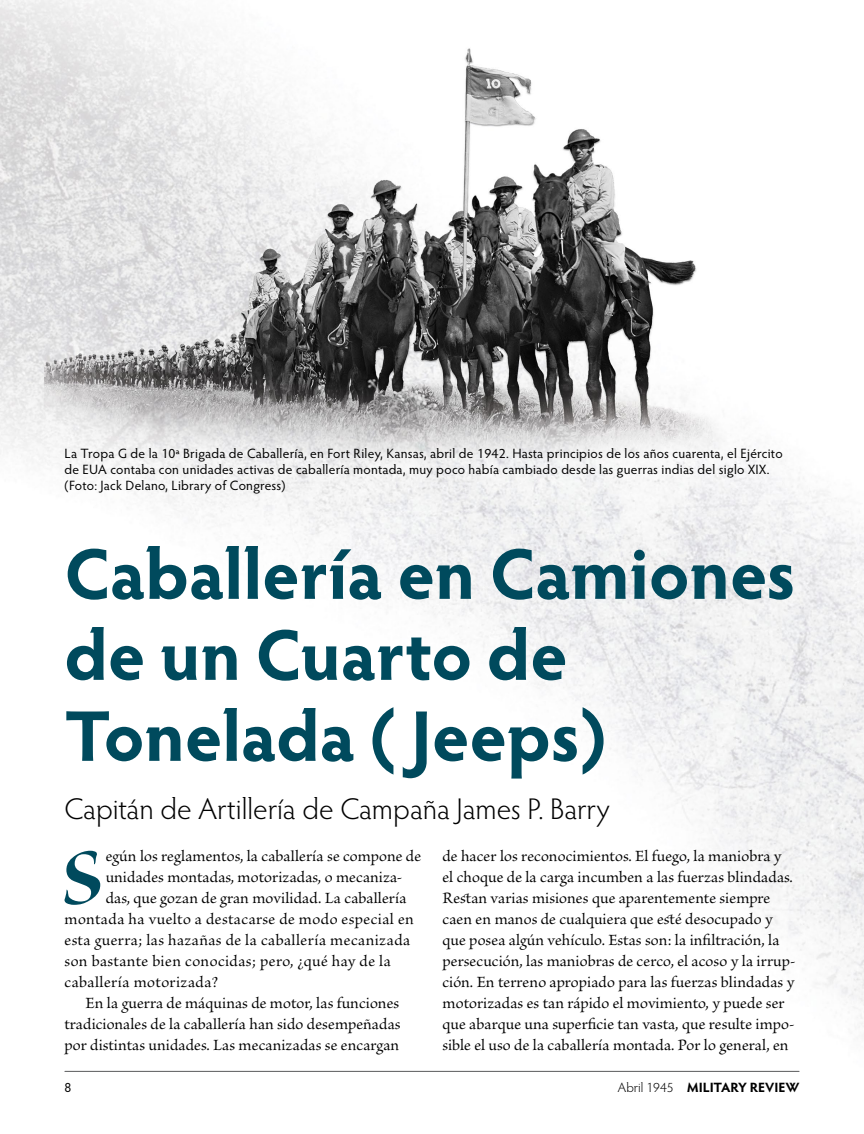
<style>
.page{position:relative;width:864px;height:1134px;background:#fff}
.page>*{position:absolute;margin:0;border:0;box-sizing:border-box;transform-origin:0 0}
.t1{font:87.3px "Brioso Pro Bold Disp";color:#004a5d}
.t2{font:700 72px/81px "Hypatia Sans Pro";color:#004a5d}
.t3{font:300 30px "Hypatia Sans Pro";color:#000}
.t4{font:16.5px/21px "Brioso Pro";letter-spacing:.01em;color:#000}
.t5{font:16.5px "Brioso Pro";letter-spacing:.03em;color:#000}
.t6{font:13.5px/16.5px "Hypatia Sans Pro";letter-spacing:.02em;color:#000}
.t7{font:700 13.5px "Hypatia Sans Pro";letter-spacing:-.005em;color:#000}
.s1{font-weight:300}
</style>
<div class="page">
<img style="left:0;top:0;width:864px;height:1072px">
<hr style="left:65px;top:1071px;width:734px;height:1px;background:#58595b">
<p class="t6" style="left:64px;top:444px;width:720px">La Tropa G de la 10a Brigada de Caballería, en Fort Riley, Kansas, abril de 1942. Hasta principios de los años cuarenta, el Ejército de EUA contaba con unidades activas de caballería montada, muy poco había cambiado desde las guerras indias del siglo XIX. (Foto: Jack Delano, Library of Congress)</p>
<h2 class="t2" style="left:64px;top:530px;width:733px">Caballería en Camiones de un Cuarto de<br>Tonelada ( Jeeps)</h2>
<h3 class="t3" style="left:64px;top:789px;width:547px">Capitán de Artillería de Campaña James P. Barry</h3>
<h1 class="t1" style="left:61px;top:832px;width:44px">S</h1>
<p class="t4" style="left:106px;top:846px;width:317px">egún los reglamentos, la caballería se compone de</p>
<p class="t4" style="left:442px;top:846px;width:355px">de hacer los reconocimientos. El fuego, la maniobra y el choque de la carga incumben a las fuerzas blindadas.<br>Restan varias misiones que aparentemente siempre caen en manos de cualquiera que esté desocupado y que posea algún vehículo. Estas son: la infiltración, la persecución, las maniobras de cerco, el acoso y la irrup&shy;ción. En terreno apropiado para las fuerzas blindadas y motorizadas es tan rápido el movimiento, y puede ser que abarque una superficie tan vasta, que resulte impo&shy;sible el uso de la caballería montada. Por lo general, en</p>
<p class="t4" style="left:106px;top:867px;width:298px">unidades montadas, motorizadas, o mecaniza-</p>
<p class="t4" style="left:106px;top:888px;width:302px">das, que gozan de gran movilidad. La caballería</p>
<p class="t4" style="left:64px;top:909px;width:351px">montada ha vuelto a destacarse de modo especial en</p>
<p class="t4" style="left:64px;top:930px;width:347px">esta guerra; las hazañas de la caballería mecanizada</p>
<p class="t4" style="left:64px;top:951px;width:328px">son bastante bien conocidas; pero, ¿qué hay de la</p>
<p class="t5" style="left:64px;top:973px;width:155px">caballería motorizada?</p>
<p class="t4" style="left:86px;top:993px;width:315px">En la guerra de máquinas de motor, las funciones</p>
<p class="t4" style="left:64px;top:1014px;width:338px">tradicionales de la caballería han sido desempeñadas</p>
<p class="t4" style="left:64px;top:1035px;width:336px">por distintas unidades. Las mecanizadas se encargan</p>
<p class="t6" style="left:64px;top:1079px;width:8px">8</p>
<p class="t7" style="left:618px;top:1078px;width:183px"><span class="s1">Abril 1945</span> MILITARY REVIEW</p>
</div>
